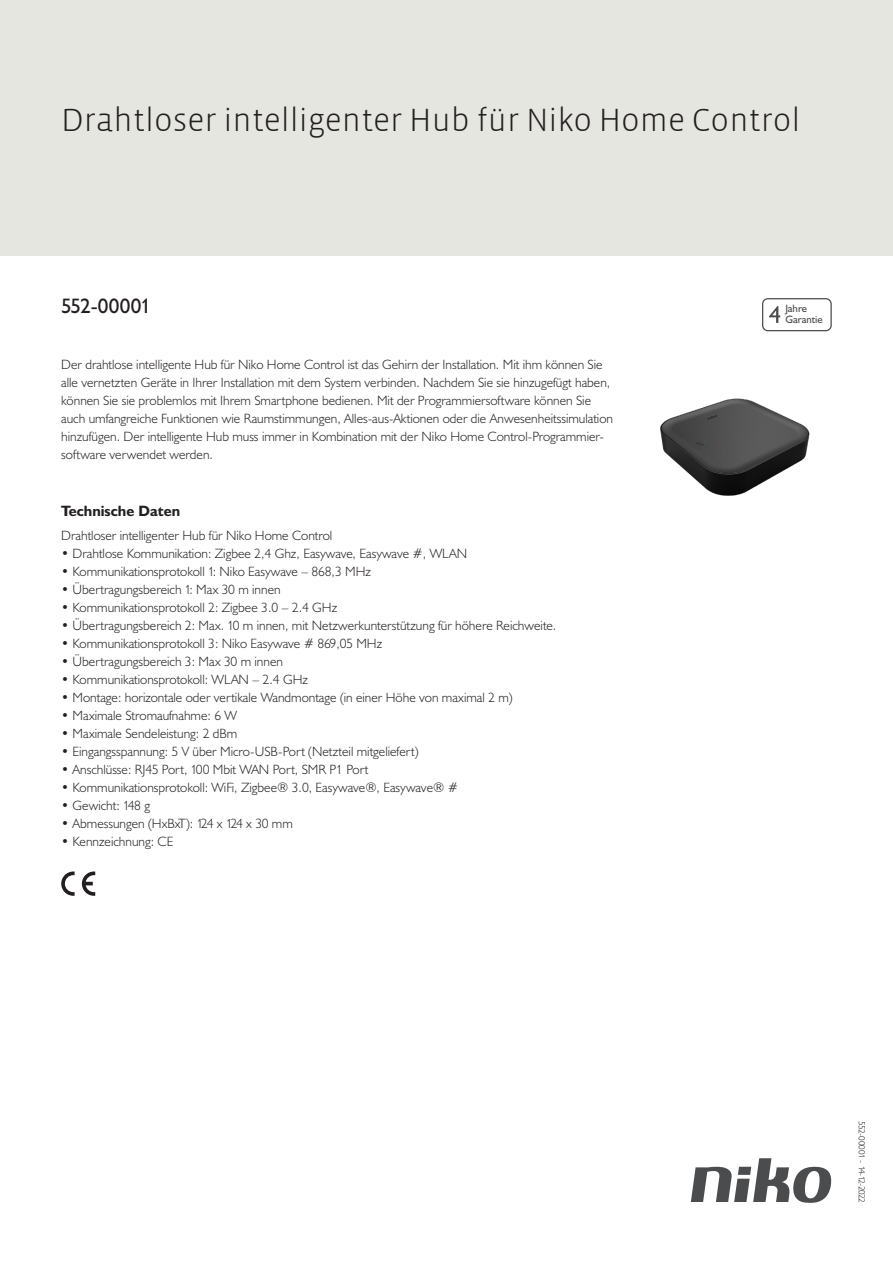
<style>
.page{position:relative;width:893px;height:1263px;background:#fff}
.page>*{position:absolute;margin:0;border:0;box-sizing:border-box;transform-origin:0 0}
.Title_datasheets{font:300 33px "Vista Sans";color:#231f20}
.Article_number{font:21px "Humanist 521 BT";letter-spacing:-.01em;color:#231f20}
.Titles_parts{font:700 15px "Humanist 521 BT";color:#231f20}
.USP_Bullets{font:300 13.5px "Humanist 521 BT";color:#231f20}
.Platte_tekst_CAB{font:300 13.5px/18px "Humanist 521 BT";color:#231f20}
.t1{font:10.8px/10.8px "Humanist 521 BT";color:#4b4c4d}
.Revision{font:300 9px "Humanist 521 BT";letter-spacing:-.05em;color:#231f20}
</style>
<div class="page">
<svg style="left:691px;top:1158px;width:141px;height:45px"></svg>
<div style="left:0;top:0;width:893px;height:255px;background:#e6e6e0"></div>
<svg style="left:82px;top:871px;width:13px;height:25px"></svg>
<svg style="left:61px;top:871px;width:14px;height:25px"></svg>
<svg style="left:762px;top:298px;width:70px;height:33px"></svg>
<img style="left:660px;top:398px;width:150px;height:98px">
<p class="Title_datasheets" style="left:61px;top:100px;width:741px">Drahtloser intelligenter Hub für Niko Home Control</p>
<p class="Article_number" style="left:61px;top:293px;width:92px">552-00001</p>
<p class="t1" style="left:785px;top:303px;width:39px">Jahre<br>Garantie</p>
<p class="Platte_tekst_CAB" style="left:61px;top:355px;width:553px">Der drahtlose intelligente Hub für Niko Home Control ist das Gehirn der Installation. Mit ihm können Sie alle vernetzten Geräte in Ihrer Installation mit dem System verbinden. Nachdem Sie sie hinzugefügt haben, können Sie sie problemlos mit Ihrem Smartphone bedienen. Mit der Programmiersoftware können Sie auch umfangreiche Funktionen wie Raumstimmungen, Alles-aus-Aktionen oder die Anwesenheitssimulation hinzufügen. Der intelligente Hub muss immer in Kombination mit der Niko Home Control-Programmier&shy;software verwendet werden.</p>
<p class="Titles_parts" style="left:61px;top:501px;width:120px">Technische Daten</p>
<p class="Platte_tekst_CAB" style="left:61px;top:526px;width:273px">Drahtloser intelligenter Hub für Niko Home Control</p>
<p class="USP_Bullets" style="left:61px;top:545px;width:407px">• Drahtlose Kommunikation: Zigbee 2,4 Ghz, Easywave, Easywave #, WLAN</p>
<p class="USP_Bullets" style="left:61px;top:563px;width:311px">• Kommunikationsprotokoll 1: Niko Easywave – 868,3 MHz</p>
<p class="USP_Bullets" style="left:61px;top:581px;width:221px">• Übertragungsbereich 1: Max 30 m innen</p>
<p class="USP_Bullets" style="left:61px;top:599px;width:278px">• Kommunikationsprotokoll 2: Zigbee 3.0 – 2.4 GHz</p>
<p class="USP_Bullets" style="left:61px;top:617px;width:496px">• Übertragungsbereich 2: Max. 10 m innen, mit Netzwerkunterstützung für höhere Reichweite.</p>
<p class="USP_Bullets" style="left:61px;top:635px;width:323px">• Kommunikationsprotokoll 3: Niko Easywave # 869,05 MHz</p>
<p class="USP_Bullets" style="left:61px;top:653px;width:223px">• Übertragungsbereich 3: Max 30 m innen</p>
<p class="USP_Bullets" style="left:61px;top:671px;width:248px">• Kommunikationsprotokoll: WLAN – 2.4 GHz</p>
<p class="USP_Bullets" style="left:61px;top:689px;width:453px">• Montage: horizontale oder vertikale Wandmontage (in einer Höhe von maximal 2 m)</p>
<p class="USP_Bullets" style="left:61px;top:707px;width:177px">• Maximale Stromaufnahme: 6 W</p>
<p class="USP_Bullets" style="left:61px;top:725px;width:178px">• Maximale Sendeleistung: 2 dBm</p>
<p class="USP_Bullets" style="left:61px;top:743px;width:359px">• Eingangsspannung: 5 V über Micro-USB-Port (Netzteil mitgeliefert)</p>
<p class="USP_Bullets" style="left:61px;top:761px;width:309px">• Anschlüsse: RJ45 Port, 100 Mbit WAN Port, SMR P1 Port</p>
<p class="USP_Bullets" style="left:61px;top:779px;width:398px">• Kommunikationsprotokoll: WiFi, Zigbee® 3.0, Easywave®, Easywave® #</p>
<p class="USP_Bullets" style="left:61px;top:797px;width:90px">• Gewicht: 148 g</p>
<p class="USP_Bullets" style="left:61px;top:815px;width:233px">• Abmessungen (HxBxT): 124 x 124 x 30 mm</p>
<p class="USP_Bullets" style="left:61px;top:833px;width:114px">• Kennzeichnung: CE</p>
<p class="Revision" style="left:868px;top:1121px;width:83px;rotate:90deg">552-00001 - 14-12-2022</p>
</div>
